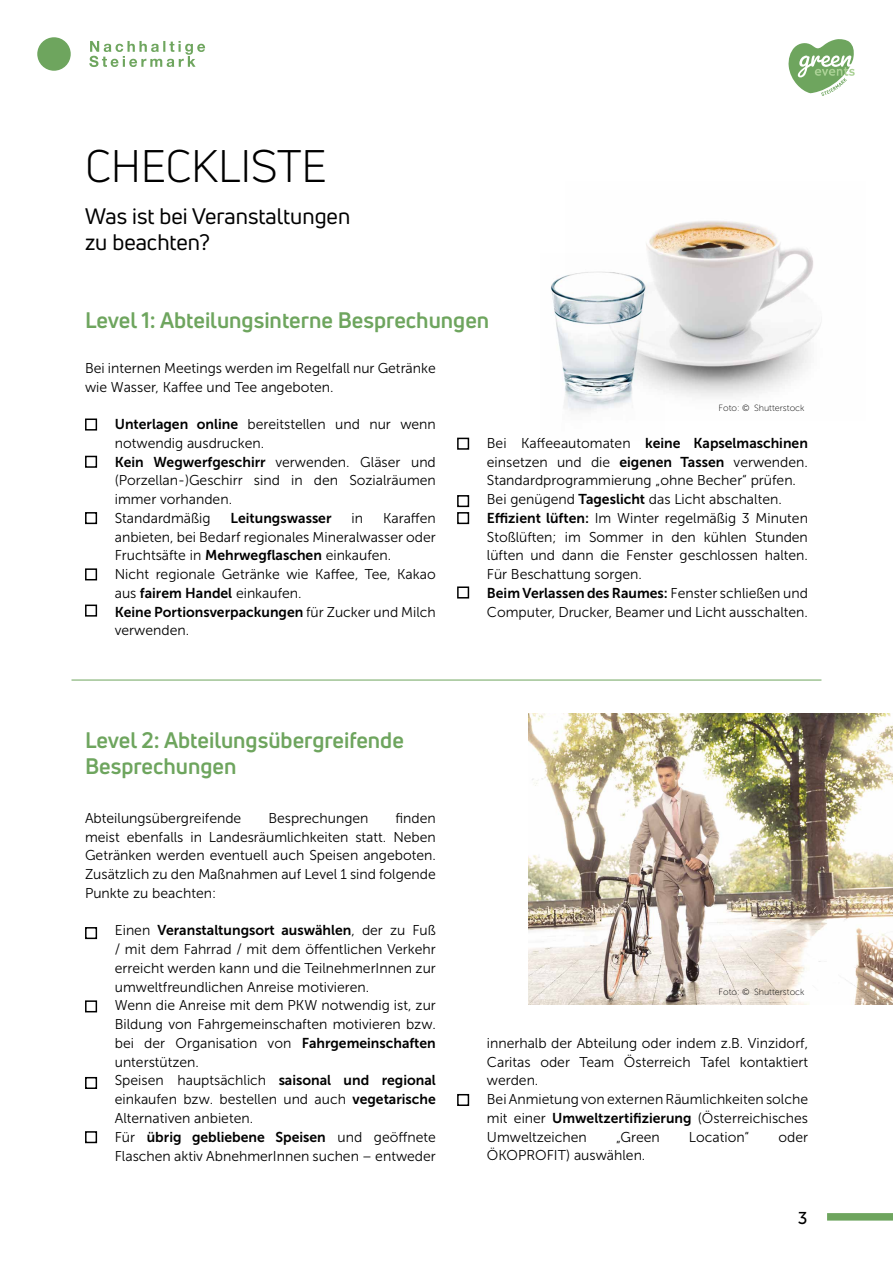
<style>
.page{position:relative;width:893px;height:1263px;background:#fff}
.page>*{position:absolute;margin:0;border:0;box-sizing:border-box;transform-origin:0 0}
.t1{font:44.7px "Uni Neue";letter-spacing:-.005em;color:#000}
.t2{font:700 22.05px/26.4px "Uni Neue";color:#6ea55e}
.t3{font:22.05px/26.4px "Uni Neue";color:#000}
.t4{font:17.1px "Museo Sans 500";color:#000}
.t5{font:14.25px/18.8px "Museo Sans 300";color:#000}
.t6{font:14.25px "Museo Sans 700";color:#000}
.t7{font:9px "Museo Sans 100";color:#000}
.s1{font-family:"Museo Sans 700"}
.s2{font-family:"Museo Sans 300"}
</style>
<div class="page">
<div style="left:827px;top:1213px;width:66px;height:7px;background:#6ea55e"></div>
<div style="left:85px;top:418px;width:12px;height:13px;border:2px solid #000"></div>
<div style="left:85px;top:456px;width:12px;height:12px;border:2px solid #000"></div>
<div style="left:85px;top:512px;width:12px;height:12px;border:2px solid #000"></div>
<div style="left:85px;top:568px;width:12px;height:12px;border:2px solid #000"></div>
<div style="left:457px;top:438px;width:12px;height:12px;border:2px solid #000"></div>
<div style="left:457px;top:512px;width:12px;height:12px;border:2px solid #000"></div>
<div style="left:457px;top:495px;width:12px;height:12px;border:2px solid #000"></div>
<div style="left:457px;top:586px;width:12px;height:12px;border:2px solid #000"></div>
<div style="left:85px;top:927px;width:12px;height:12px;border:2px solid #000"></div>
<div style="left:85px;top:1000px;width:12px;height:12px;border:2px solid #000"></div>
<div style="left:85px;top:1077px;width:12px;height:12px;border:2px solid #000"></div>
<div style="left:457px;top:1094px;width:12px;height:12px;border:2px solid #000"></div>
<hr style="left:72px;top:680px;width:749px;height:1px;background:#6ea55e">
<img style="left:646px;top:221px;width:175px;height:176px">
<img style="left:551px;top:254px;width:113px;height:158px">
<svg style="left:788px;top:39px;width:67px;height:57px"></svg>
<img style="left:529px;top:713px;width:364px;height:291px">
<div style="left:85px;top:1131px;width:12px;height:12px;border:2px solid #000"></div>
<div style="left:85px;top:604px;width:12px;height:13px;border:2px solid #000"></div>
<svg style="left:89px;top:41px;width:116px;height:26px"></svg>
<div style="left:37px;top:37px;width:34px;height:34px;background:#6ea55e;border-radius:50%"></div>
<h1 class="t1" style="left:85px;top:140px;width:243px">CHECKLISTE</h1>
<h2 class="t3" style="left:85px;top:202px;width:267px">Was ist bei Veranstaltungen zu beachten?</h2>
<h2 class="t2" style="left:85px;top:307px;width:406px">Level 1: Abteilungsinterne Besprechungen</h2>
<p class="t5" style="left:85px;top:359px;width:352px">Bei internen Meetings werden im Regelfall nur Getränke wie Wasser, Kaffee und Tee angeboten.</p>
<p class="t5" style="left:115px;top:415px;width:323px"><span class="s1">Unterlagen online</span> bereitstellen und nur wenn notwendig ausdrucken.</p>
<p class="t6" style="left:115px;top:454px;width:323px">Kein Wegwerfgeschirr <span class="s2">verwenden. Gläser und</span></p>
<p class="t5" style="left:115px;top:471px;width:323px">(Porzellan-)Geschirr sind in den Sozialräumen immer vorhanden.<br>Standardmäßig</p>
<p class="t6" style="left:231px;top:510px;width:102px">Leitungswasser</p>
<p class="t5" style="left:352px;top:509px;width:13px">in</p>
<p class="t5" style="left:115px;top:509px;width:323px;text-indent:268px">Karaffen anbieten, bei Bedarf regionales Mineralwasser oder Fruchtsäfte in <span class="s1">Mehrwegflaschen</span> einkaufen.<br>Nicht regionale Getränke wie Kaffee, Tee, Kakao aus <span class="s1">fairem Handel</span> einkaufen.</p>
<p class="t6" style="left:115px;top:604px;width:323px">Keine Portionsverpackungen <span class="s2">für Zucker und Milch</span></p>
<p class="t5" style="left:115px;top:621px;width:76px">verwenden.</p>
<h2 class="t2" style="left:85px;top:726px;width:320px">Level 2: Abteilungsübergreifende<br>Besprechungen</h2>
<p class="t5" style="left:85px;top:809px;width:158px">Abteilungsübergreifende</p>
<p class="t5" style="left:268px;top:809px;width:102px">Besprechungen</p>
<p class="t5" style="left:85px;top:809px;width:352px;text-align:justify;text-indent:311px">finden meist ebenfalls in Landesräumlichkeiten statt. Neben Getränken werden eventuell auch Speisen angeboten.<br>Zusätzlich zu den Maßnahmen auf Level 1 sind folgende Punkte zu beachten:</p>
<p class="t6" style="left:115px;top:922px;width:323px"><span class="s2">Einen</span> Veranstaltungsort auswählen<span class="s2">, der zu Fuß</span></p>
<p class="t5" style="left:115px;top:940px;width:323px">/ mit dem Fahrrad / mit dem öffentlichen Verkehr erreicht werden kann und die TeilnehmerInnen zur umweltfreundlichen Anreise motivieren.<br>Wenn die Anreise mit dem PKW notwendig ist, zur Bildung von Fahrgemeinschaften motivieren bzw. bei der Organisation von <span class="s1">Fahrgemeinschaften </span>unterstützen.<br>Speisen hauptsächlich <span class="s1">saisonal und regional </span>einkaufen bzw. bestellen und auch <span class="s1">vegetarische </span>Alternativen anbieten.</p>
<p class="t6" style="left:115px;top:1129px;width:323px"><span class="s2">Für</span> übrig gebliebene Speisen <span class="s2">und geöffnete</span></p>
<p class="t5" style="left:115px;top:1146px;width:323px">Flaschen aktiv AbnehmerInnen suchen – entweder</p>
<p class="t7" style="left:719px;top:403px;width:87px">Foto: © Shutterstock</p>
<p class="t6" style="left:487px;top:435px;width:323px"><span class="s2">Bei Kaffeeautomaten</span> keine Kapselmaschinen</p>
<p class="t5" style="left:487px;top:452px;width:323px">einsetzen und die <span class="s1">eigenen Tassen</span> verwenden.<br>Standardprogrammierung „ohne Becher“ prüfen.<br>Bei genügend <span class="s1">Tageslicht</span> das Licht abschalten.<br><span class="s1">Effizient lüften:</span> Im Winter regelmäßig 3 Minuten Stoßlüften; im Sommer in den kühlen Stunden lüften und dann die Fenster geschlossen halten.<br>Für Beschattung sorgen.</p>
<p class="t6" style="left:487px;top:585px;width:323px">Beim Verlassen des Raumes: <span class="s2">Fenster schließen und</span></p>
<p class="t5" style="left:487px;top:602px;width:323px">Computer, Drucker, Beamer und Licht ausschalten.</p>
<p class="t7" style="left:719px;top:987px;width:87px">Foto: © Shutterstock</p>
<p class="t5" style="left:487px;top:1034px;width:323px">innerhalb der Abteilung oder indem z.B. Vinzidorf, Caritas oder Team Österreich Tafel kontaktiert werden.<br>Bei Anmietung von externen Räumlichkeiten solche mit einer <span class="s1">Umweltzertifizierung</span> (Österreichisches Umweltzeichen</p>
<p class="t5" style="left:616px;top:1127px;width:45px">„Green</p>
<p class="t5" style="left:689px;top:1127px;width:62px">Location“</p>
<p class="t5" style="left:778px;top:1127px;width:31px">oder</p>
<p class="t5" style="left:487px;top:1146px;width:160px">ÖKOPROFIT) auswählen.</p>
<p class="t4" style="left:798px;top:1208px;width:11px">3</p>
</div>
